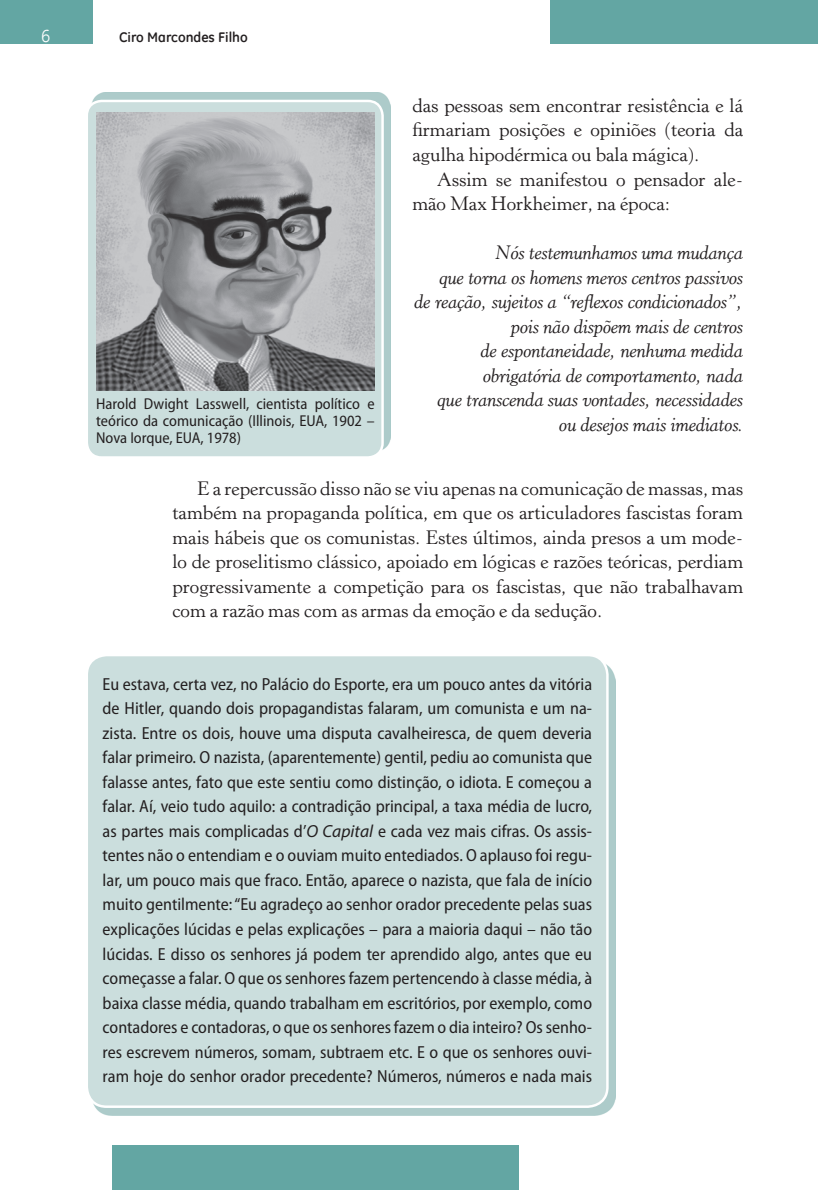
<style>
.page{position:relative;width:818px;height:1190px;background:#fff}
.page>*{position:absolute;margin:0;border:0;box-sizing:border-box;transform-origin:0 0}
.t1{font:19.25px/24.5px "Horley Old Style";color:#231f20;text-align:justify}
.t2{font:italic 19.25px/24.5px "Horley Old Style";letter-spacing:-.02em;color:#231f20;text-align:right}
.t3{font:semi-condensed 17.5px/24.5px "Myriad Pro";color:#231f20;text-align:justify}
.t4{font:17.5px "GE Inspira";color:#fff}
.t5{font:semi-condensed 15.75px/17.3px "Myriad Pro";color:#231f20;text-align:justify}
.t6{font:700 14px "GE Inspira";color:#231f20}
.s1{font-style:italic;font-stretch:normal}
</style>
<div class="page">
<hr style="left:817px;top:0;width:1px;height:44px;background:#63a6a3">
<div style="left:550px;top:0;width:267px;height:44px;background:#63a6a3"></div>
<div style="left:0;top:0;width:93px;height:44px;background:#63a6a3"></div>
<div style="left:112px;top:1144px;width:407px;height:45px;background:#63a6a3"></div>
<img style="left:93px;top:664px;width:522px;height:451px">
<div style="left:87px;top:655px;width:520px;height:451px;background:#cbdedd;border-radius:20px"></div>
<div style="left:86px;top:654px;width:522px;height:453px;border:2px solid #fff;border-radius:20px"></div>
<img style="left:92px;top:92px;width:298px;height:358px">
<div style="left:87px;top:101px;width:295px;height:356px;background:#cbdedd;border-radius:15px"></div>
<div style="left:86px;top:100px;width:298px;height:359px;border:2px solid #fff;border-radius:15px"></div>
<img style="left:96px;top:113px;width:278px;height:277px">
<p class="t4" style="left:41px;top:25px;width:11px">6</p>
<p class="t6" style="left:119px;top:28px;width:130px">Ciro Marcondes Filho</p>
<p class="t5" style="left:96px;top:394px;width:280px">Harold Dwight Lasswell, cientista político e teórico da comunicação (Illinois, EUA, 1902 – Nova Iorque, EUA, 1978)</p>
<p class="t1" style="left:412px;top:94px;width:332px">das pessoas sem encontrar resistência e lá firmariam posições e opiniões (teoria da agulha hipodérmica ou bala mágica).</p>
<p class="t1" style="left:412px;top:167px;width:332px;text-indent:25px">Assim se manifestou o pensador ale&shy;mão Max Horkheimer, na época:</p>
<p class="t2" style="left:414px;top:240px;width:330px">Nós testemunhamos uma mudança<br>que torna os homens meros centros passivos<br>de reação, sujeitos a “reflexos condicionados”, pois não dispõem mais de centros<br>de espontaneidade, nenhuma medida obrigatória de comportamento, nada<br>que transcenda suas vontades, necessidades<br>ou desejos mais imediatos.</p>
<p class="t1" style="left:172px;top:476px;width:572px;text-indent:25px">E a repercussão disso não se viu apenas na comunicação de massas, mas também na propaganda política, em que os articuladores fascistas foram mais hábeis que os comunistas. Estes últimos, ainda presos a um mode&shy;lo de proselitismo clássico, apoiado em lógicas e razões teóricas, perdiam progressivamente a competição para os fascistas, que não trabalhavam com a razão mas com as armas da emoção e da sedução.</p>
<p class="t3" style="left:103px;top:671px;width:491px">Eu estava, certa vez, no Palácio do Esporte, era um pouco antes da vitória de Hitler, quando dois propagandistas falaram, um comunista e um na&shy;zista. Entre os dois, houve uma disputa cavalheiresca, de quem deveria falar primeiro. O nazista, (aparentemente) gentil, pediu ao comunista que falasse antes, fato que este sentiu como distinção, o idiota. E começou a falar. Aí, veio tudo aquilo: a contradição principal, a taxa média de lucro, as partes mais complicadas d’<span class="s1">O Capital</span> e cada vez mais cifras. Os assis&shy;tentes não o entendiam e o ouviam muito entediados. O aplauso foi regu&shy;lar, um pouco mais que fraco. Então, aparece o nazista, que fala de início muito gentilmente: “Eu agradeço ao senhor orador precedente pelas suas explicações lúcidas e pelas explicações – para a maioria daqui – não tão lúcidas. E disso os senhores já podem ter aprendido algo, antes que eu começasse a falar. O que os senhores fazem pertencendo à classe média, à baixa classe média, quando trabalham em escritórios, por exemplo, como contadores e contadoras, o que os senhores fazem o dia inteiro? Os senho&shy;res escrevem números, somam, subtraem etc. E o que os senhores ouvi&shy;ram hoje do senhor orador precedente? Números, números e nada mais</p>
</div>
